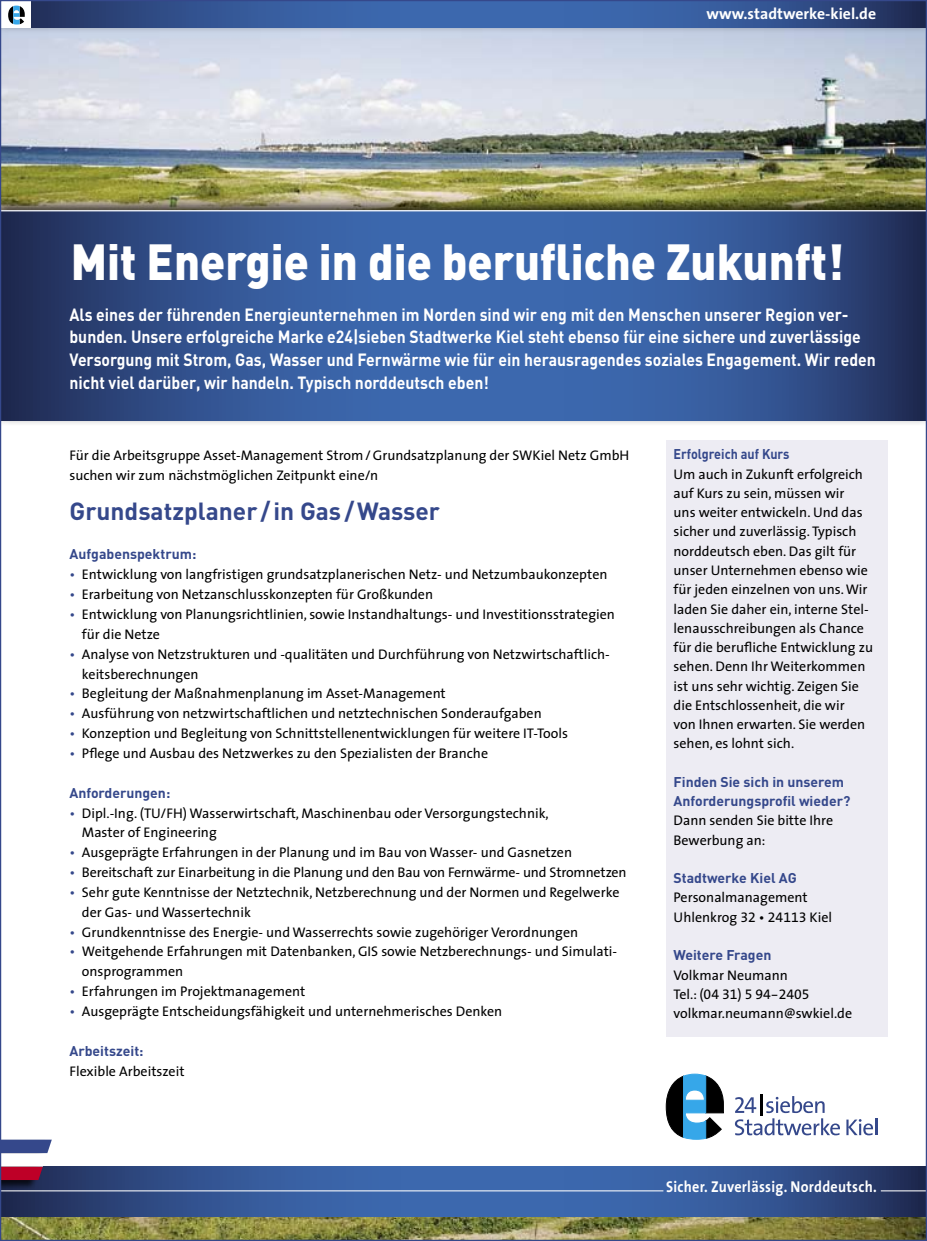
<style>
.page{position:relative;width:927px;height:1241px;background:#fff}
.page>*{position:absolute;margin:0;border:0;box-sizing:border-box;transform-origin:0 0}
.t1{font:900 50.05px "DIN";color:#fff;scale:.9 1}
.t2{font:700 24.5px "DIN";color:#35488b}
.t3{font:700 17.5px/22.8px "DIN";color:#fff;scale:.9 1}
.t4{font:700 15.75px "The Sans";letter-spacing:.02em;color:#fff;scale:.9 1}
.t5{font:700 15.75px "The Sans";color:#fff}
.t6{font:14px/19.2px "The Sans";color:#000}
.t7{font:700 14px/19.2px "DIN";color:#35488b}
.t8{font:14px "The Sans Expert";color:#000}
.t9{font:700 14px "DIN";color:#35488b;scale:.9 1}
.s1{color:#35488b}
.s2{font-family:"The Sans Expert"}
.s3{font-family:"The Sans"}
</style>
<div class="page">
<img style="left:2px;top:33px;width:922px;height:162px">
<div style="left:0;top:0;width:926px;height:33px;background:#000;opacity:.75"></div>
<svg style="left:31px;top:2px;width:893px;height:26px;background:#345694"></svg>
<div style="left:666px;top:440px;width:221px;height:596px;background:#edecf3"></div>
<div style="left:1px;top:0;width:30px;height:28px;background:#fff"></div>
<svg style="left:8px;top:6px;width:17px;height:19px"></svg>
<div style="left:0;top:195px;width:926px;height:230px;background:#000;opacity:.75"></div>
<svg style="left:2px;top:211px;width:922px;height:209px;background:#335592"></svg>
<hr style="left:0;top:210px;width:926px;height:1px;background:#fff">
<hr style="left:759px;top:1093px;width:3px;height:22px;background:#000">
<svg style="left:735px;top:1097px;width:21px;height:15px"></svg>
<svg style="left:766px;top:1096px;width:58px;height:16px"></svg>
<svg style="left:734px;top:1118px;width:105px;height:17px"></svg>
<svg style="left:846px;top:1118px;width:31px;height:17px"></svg>
<svg style="left:666px;top:1073px;width:57px;height:66px"></svg>
<img style="left:2px;top:1215px;width:922px;height:23px">
<svg style="left:2px;top:1166px;width:922px;height:49px;background:#355694"></svg>
<hr style="left:0;top:1190px;width:663px;height:1px;background:#fff">
<hr style="left:880px;top:1190px;width:46px;height:1px;background:#fff">
<div style="left:0;top:1138px;width:49px;height:51px;background:#000;opacity:.75"></div>
<svg style="left:2px;top:1139px;width:50px;height:40px"></svg>
<p class="t5" style="left:706px;top:0;width:171px">www.stadtwerke-kiel.de</p>
<h1 class="t1" style="left:71px;top:228px;width:860px">Mit Energie in die berufliche Zukunft!</h1>
<p class="t3" style="left:69px;top:302px;width:897px">Als eines der führenden Energieunternehmen im Norden sind wir eng mit den Menschen unserer Region ver&shy;bunden. Unsere erfolgreiche Marke e24|sieben Stadtwerke Kiel steht ebenso für eine sichere und zuverlässige Versorgung mit Strom, Gas, Wasser und Fernwärme wie für ein herausragendes soziales Engagement. Wir reden nicht viel darüber, wir handeln. Typisch norddeutsch eben!</p>
<p class="t6" style="left:69px;top:445px;width:561px;line-height:19.8px">Für die Arbeitsgruppe Asset-Management Strom/Grundsatzplanung der SWKiel Netz GmbH suchen wir zum nächstmöglichen Zeitpunkt eine/n</p>
<h2 class="t2" style="left:69px;top:495px;width:372px">Grundsatzplaner / in Gas / Wasser</h2>
<p class="t7" style="left:69px;top:544px;width:128px">Aufgabenspektrum:</p>
<p class="t6" style="left:69px;top:564px;width:539px"><span class="s1">•</span> Entwicklung von langfristigen grundsatzplanerischen Netz- und Netzumbaukonzepten</p>
<p class="t6" style="left:69px;top:584px;width:365px"><span class="s1">•</span> Erarbeitung von Netzanschlusskonzepten für Großkunden</p>
<p class="t6" style="left:82px;top:604px;width:534px;line-height:19.8px;text-indent:-12px"><span class="s1">•</span> Entwicklung von Planungsrichtlinien, sowie Instandhaltungs- und Investitionsstrategien für die Netze</p>
<p class="t6" style="left:82px;top:643px;width:529px;line-height:19.8px;text-indent:-12px"><span class="s1">•</span> Analyse von Netzstrukturen und -qualitäten und Durchführung von Netzwirtschaftlich&shy;keitsberechnungen</p>
<p class="t6" style="left:69px;top:683px;width:378px"><span class="s1">•</span> Begleitung der Maßnahmenplanung im Asset-Management</p>
<p class="t6" style="left:69px;top:703px;width:474px"><span class="s1">•</span> Ausführung von netzwirtschaftlichen und netztechnischen Sonderaufgaben</p>
<p class="t6" style="left:69px;top:723px;width:500px"><span class="s1">•</span> Konzeption und Begleitung von Schnittstellenentwicklungen für weitere IT-Tools</p>
<p class="t6" style="left:69px;top:743px;width:420px"><span class="s1">•</span> Pflege und Ausbau des Netzwerkes zu den Spezialisten der Branche</p>
<p class="t7" style="left:69px;top:782px;width:102px">Anforderungen:</p>
<p class="t6" style="left:82px;top:802px;width:468px;line-height:19.8px;text-indent:-12px"><span class="s1">•</span> Dipl.-Ing. (TU/FH) Wasserwirtschaft, Maschinenbau oder Versorgungstechnik,<br>Master of Engineering</p>
<p class="t6" style="left:69px;top:842px;width:504px"><span class="s1">•</span> Ausgeprägte Erfahrungen in der Planung und im Bau von Wasser- und Gasnetzen</p>
<p class="t6" style="left:69px;top:862px;width:558px"><span class="s1">•</span> Bereitschaft zur Einarbeitung in die Planung und den Bau von Fernwärme- und Stromnetzen</p>
<p class="t6" style="left:82px;top:881px;width:539px;line-height:19.8px;text-indent:-12px"><span class="s1">•</span> Sehr gute Kenntnisse der Netztechnik, Netzberechnung und der Normen und Regelwerke der Gas- und Wassertechnik</p>
<p class="t6" style="left:69px;top:921px;width:510px"><span class="s1">•</span> Grundkenntnisse des Energie- und Wasserrechts sowie zugehöriger Verordnungen</p>
<p class="t6" style="left:82px;top:941px;width:536px;line-height:19.8px;text-indent:-12px"><span class="s1">•</span> Weitgehende Erfahrungen mit Datenbanken, GIS sowie Netzberechnungs- und Simulati&shy;onsprogrammen</p>
<p class="t6" style="left:69px;top:981px;width:237px"><span class="s1">•</span> Erfahrungen im Projektmanagement</p>
<p class="t6" style="left:69px;top:1001px;width:434px"><span class="s1">•</span> Ausgeprägte Entscheidungsfähigkeit und unternehmerisches Denken</p>
<p class="t7" style="left:69px;top:1040px;width:76px">Arbeitszeit:</p>
<p class="t6" style="left:69px;top:1060px;width:116px">Flexible Arbeitszeit</p>
<p class="t9" style="left:673px;top:445px;width:130px">Erfolgreich auf Kurs</p>
<p class="t6" style="left:673px;top:464px;width:201px">Um auch in Zukunft erfolgreich auf Kurs zu sein, müssen wir<br>uns weiter entwickeln. Und das sicher und zuverlässig. Typisch norddeutsch eben. Das gilt für unser Unternehmen ebenso wie für jeden einzelnen von uns. Wir laden Sie daher ein, interne Stel&shy;lenausschreibungen als Chance für die berufliche Entwicklung zu sehen. Denn Ihr Weiterkommen ist uns sehr wichtig. Zeigen Sie die Entschlossenheit, die wir<br>von Ihnen erwarten. Sie werden sehen, es lohnt sich.</p>
<p class="t7" style="left:673px;top:771px;width:178px">Finden Sie sich in unserem<br>Anforderungsprofil wieder?</p>
<p class="t6" style="left:673px;top:810px;width:161px">Dann senden Sie bitte Ihre<br>Bewerbung an:</p>
<p class="t7" style="left:673px;top:867px;width:125px">Stadtwerke Kiel AG</p>
<p class="t6" style="left:673px;top:887px;width:160px">Personalmanagement<br>Uhlenkrog <span class="s2">32</span> • <span class="s2">24113</span> Kiel</p>
<p class="t7" style="left:673px;top:944px;width:99px">Weitere Fragen</p>
<p class="t6" style="left:673px;top:964px;width:116px">Volkmar Neumann</p>
<p class="t8" style="left:673px;top:982px;width:137px"><span class="s3">Tel.: (</span>04 31<span class="s3">)</span> 5 94-2405</p>
<p class="t6" style="left:673px;top:1003px;width:180px">volkmar.neumann@swkiel.de</p>
<p class="t4" style="left:666px;top:1173px;width:235px">Sicher. Zuverlässig. Norddeutsch.</p>
</div>
